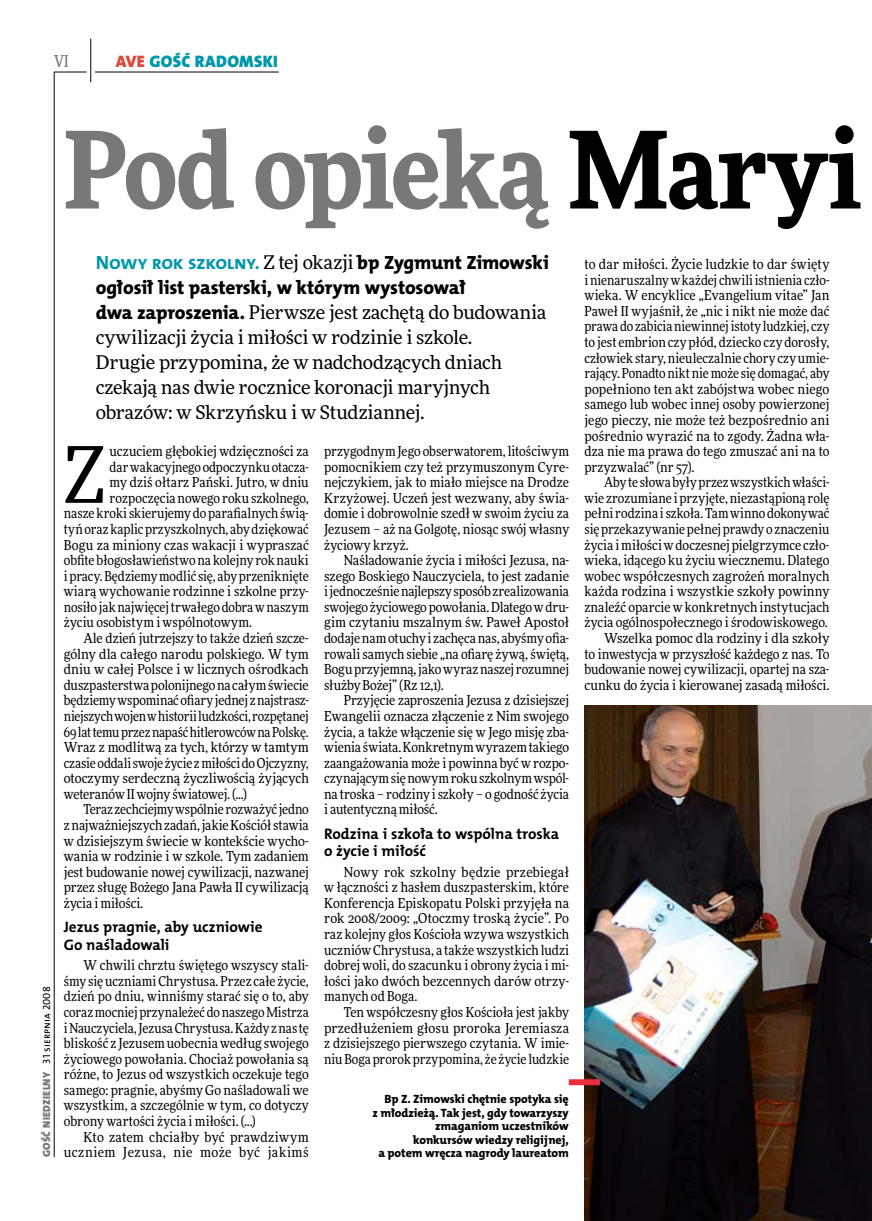
<style>
.page{position:relative;width:872px;height:1221px;background:#fff}
.page>*{position:absolute;margin:0;border:0;box-sizing:border-box;transform-origin:0 0}
.t1{font:900 106.5px "Freeday Narrow";letter-spacing:-.015em;color:#787779}
.t2{font:78.15px "Freeday Narrow News";color:#000}
.t3{font:19.35px/24.9px "The Mix HP8 Ex Bld";letter-spacing:-.015em;color:#000}
.t4{font:18.9px/24.9px "Freeday News";letter-spacing:-.01em;color:#000}
.t5{font:16.65px "The Mix HP9 Blk";letter-spacing:.02em;color:#0097aa}
.t6{font:500 16.5px "Freeday Narrow";color:#787779;scale:.9 1}
.t7{font:15.3px/17.7px "The Mix HP7 Bld";color:#000}
.t8{font:13.8px/15.6px "Freeday Narrow News";color:#000;text-align:justify}
.t9{font:13.8px/15.6px "Freeday Narrow News";letter-spacing:.025em;color:#000;text-align:right}
.t10{font:12px/13.5px "The Mix HP8 Ex Bld";letter-spacing:-.005em;color:#000;text-align:right}
.t11{font:10.5px "The Mix HP9 Blk";letter-spacing:.025em;color:#787779}
.s1{color:#dc4a39}
.s2{font-family:"The Mix HP5 Plain";color:#000}
.s3{color:#000}
.s4{font-family:"The Mix HP7 Bld";color:#0097aa}
.s5{font-family:"Freeday News";font-size:18.9px}
.s6{font-family:"The Mix HP8 Ex Bld";font-size:19.35px}
</style>
<div class="page">
<hr style="left:54px;top:72px;width:1px;height:1085px;background:#000">
<hr style="left:90px;top:39px;width:1px;height:43px;background:#000">
<hr style="left:54px;top:72px;width:33px;height:1px;background:#000">
<hr style="left:95px;top:72px;width:184px;height:1px;background:#000">
<img style="left:584px;top:705px;width:288px;height:515px">
<div style="left:569px;top:1079px;width:31px;height:6px;background:#e92f3f"></div>
<p class="t6" style="left:54px;top:50px;width:17px">VI</p>
<p class="t5" style="left:116px;top:50px;width:164px"><span class="s1">AVE</span> GOŚĆ RADOMSKI</p>
<p class="t11" style="left:40px;top:1156px;width:172px;rotate:-90deg">GOŚĆ NIEDZIELNY <span class="s2">31 sierpnia 2008</span></p>
<h1 class="t1" style="left:64px;top:100px;width:799px">Pod opieką <span class="s3">Maryi</span></h1>
<h3 class="t3" style="left:96px;top:250px;width:454px"><span class="s4">Nowy rok szkolny.</span> <span class="s5">Z tej okazji</span> bp Zygmunt Zimowski ogłosił list pasterski, w którym wystosował</h3>
<h3 class="t4" style="left:96px;top:299px;width:452px"><span class="s6">dwa zaproszenia.</span> Pierwsze jest zachętą do budowania cywilizacji życia i miłości w rodzinie i szkole.<br>Drugie przypomina, że w nadchodzących dniach czekają nas dwie rocznice koronacji maryjnych obrazów: w Skrzyńsku i w Studziannej.</h3>
<h2 class="t2" style="left:64px;top:427px;width:43px">Z</h2>
<p class="t8" style="left:110px;top:443px;width:201px">uczuciem głębokiej wdzięczności za</p>
<p class="t8" style="left:110px;top:459px;width:201px">dar wakacyjnego odpoczynku otacza-</p>
<p class="t8" style="left:110px;top:474px;width:201px">my dziś ołtarz Pański. Jutro, w dniu</p>
<p class="t8" style="left:110px;top:490px;width:201px">rozpoczęcia nowego roku szkolnego,</p>
<p class="t8" style="left:64px;top:505px;width:246px">nasze kroki skierujemy do parafialnych świą-</p>
<p class="t8" style="left:64px;top:521px;width:246px">tyń oraz kaplic przyszkolnych, aby dziękować</p>
<p class="t8" style="left:64px;top:536px;width:246px">Bogu za miniony czas wakacji i wypraszać</p>
<p class="t8" style="left:64px;top:552px;width:246px">obfite błogosławieństwo na kolejny rok nauki</p>
<p class="t8" style="left:64px;top:568px;width:246px">i pracy. Będziemy modlić się, aby przeniknięte</p>
<p class="t8" style="left:64px;top:583px;width:246px">wiarą wychowanie rodzinne i szkolne przy-</p>
<p class="t8" style="left:64px;top:599px;width:246px">nosiło jak najwięcej trwałego dobra wnaszym</p>
<p class="t8" style="left:64px;top:614px;width:190px">życiu osobistym i wspólnotowym.</p>
<p class="t8" style="left:83px;top:630px;width:227px">Ale dzień jutrzejszy to także dzień szcze-</p>
<p class="t8" style="left:64px;top:645px;width:246px">gólny dla całego narodu polskiego. W tym</p>
<p class="t8" style="left:64px;top:661px;width:246px">dniu w całej Polsce i w licznych ośrodkach</p>
<p class="t8" style="left:64px;top:677px;width:246px">duszpasterstwa polonijnego na całym świecie</p>
<p class="t8" style="left:64px;top:692px;width:246px">będziemy wspominać ofiary jednej znajstrasz-</p>
<p class="t8" style="left:64px;top:708px;width:246px">niejszych wojen whistorii ludzkości, rozpętanej</p>
<p class="t8" style="left:64px;top:723px;width:246px">69 lat temu przez napaść hitlerowców na Polskę.</p>
<p class="t8" style="left:64px;top:739px;width:246px">Wraz z modlitwą za tych, którzy w tamtym</p>
<p class="t8" style="left:64px;top:754px;width:246px">czasie oddali swoje życie zmiłości do Ojczyzny,</p>
<p class="t8" style="left:64px;top:770px;width:246px">otoczymy serdeczną życzliwością żyjących</p>
<p class="t8" style="left:64px;top:786px;width:185px">weteranów II wojny światowej. (...)</p>
<p class="t8" style="left:83px;top:801px;width:227px">Teraz zechciejmy wspólnie rozważyć jedno</p>
<p class="t8" style="left:64px;top:817px;width:246px">znajważniejszych zadań, jakie Kościół stawia</p>
<p class="t8" style="left:64px;top:832px;width:246px">w dzisiejszym świecie w kontekście wycho-</p>
<p class="t8" style="left:64px;top:848px;width:246px">wania w rodzinie i w szkole. Tym zadaniem</p>
<p class="t8" style="left:64px;top:863px;width:246px">jest budowanie nowej cywilizacji, nazwanej</p>
<p class="t8" style="left:64px;top:879px;width:246px">przez sługę Bożego Jana Pawła II cywilizacją</p>
<p class="t8" style="left:64px;top:895px;width:81px">życia i miłości.</p>
<p class="t7" style="left:64px;top:918px;width:200px">Jezus pragnie, aby uczniowie<br>Go naśladowali</p>
<p class="t8" style="left:64px;top:957px;width:246px;text-indent:20px">W chwili chrztu świętego wszyscy stali&shy;śmy się uczniami Chrystusa. Przez całe życie, dzień po dniu, winniśmy starać się o to, aby coraz mocniej przynależeć do naszego Mistrza iNauczyciela, Jezusa Chrystusa. Każdy znas tę bliskość z Jezusem uobecnia według swojego życiowego powołania. Chociaż powołania są różne, to Jezus od wszystkich oczekuje tego samego: pragnie, abyśmy Go naśladowali we wszystkim, a szczególnie w tym, co dotyczy obrony wartości życia i miłości. (...)</p>
<p class="t9" style="left:64px;top:1128px;width:246px">Kto zatem chciałby być prawdziwym uczniem Jezusa, nie może być jakimś</p>
<p class="t8" style="left:324px;top:443px;width:246px">przygodnym Jego obserwatorem, litościwym pomocnikiem czy też przymuszonym Cyre&shy;nejczykiem, jak to miało miejsce na Drodze Krzyżowej. Uczeń jest wezwany, aby świa&shy;domie i dobrowolnie szedł w swoim życiu za Jezusem – aż na Golgotę, niosąc swój własny życiowy krzyż.</p>
<p class="t8" style="left:324px;top:552px;width:246px;text-indent:20px">Naśladowanie życia i miłości Jezusa, na&shy;szego Boskiego Nauczyciela, to jest zadanie ijednocześnie najlepszy sposób zrealizowania swojego życiowego powołania. Dlatego wdru&shy;gim czytaniu mszalnym św. Paweł Apostoł dodaje nam otuchy i zachęca nas, abyśmy ofia&shy;rowali samych siebie „na ofiarę żywą, świętą, Bogu przyjemną, jako wyraz naszej rozumnej służby Bożej” (Rz 12,1).</p>
<p class="t8" style="left:324px;top:692px;width:246px;text-indent:20px">Przyjęcie zaproszenia Jezusa z dzisiejszej Ewangelii oznacza złączenie z Nim swojego życia, a także włączenie się w Jego misję zba&shy;wienia świata. Konkretnym wyrazem takiego zaangażowania może i powinna być w rozpo&shy;czynającym się nowym roku szkolnym wspól&shy;na troska – rodziny iszkoły – o godność życia i autentyczną miłość.</p>
<p class="t7" style="left:324px;top:824px;width:236px">Rodzina i szkoła to wspólna troska o życie i miłość</p>
<p class="t8" style="left:324px;top:863px;width:246px;text-indent:20px">Nowy rok szkolny będzie przebiegał w łączności z hasłem duszpasterskim, które Konferencja Episkopatu Polski przyjęła na rok 2008/2009: „Otoczmy troską życie”. Po raz kolejny głos Kościoła wzywa wszystkich uczniów Chrystusa, a także wszystkich ludzi dobrej woli, do szacunku i obrony życia i mi&shy;łości jako dwóch bezcennych darów otrzy&shy;manych od Boga.</p>
<p class="t8" style="left:324px;top:1004px;width:246px;text-indent:20px">Ten współczesny głos Kościoła jest jakby przedłużeniem głosu proroka Jeremiasza z dzisiejszego pierwszego czytania. W imie&shy;niu Boga prorok przypomina, że życie ludzkie</p>
<p class="t10" style="left:372px;top:1092px;width:198px">Bp Z. Zimowski chętnie spotyka się<br>z młodzieżą. Tak jest, gdy towarzyszy zmaganiom uczestników<br>konkursów wiedzy religijnej,<br>a potem wręcza nagrody laureatom</p>
<p class="t8" style="left:584px;top:256px;width:246px">to dar miłości. Życie ludzkie to dar święty inienaruszalny wkażdej chwili istnienia czło&shy;wieka. W encyklice „Evangelium vitae” Jan Paweł II wyjaśnił, że „nic i nikt nie może dać prawa do zabicia niewinnej istoty ludzkiej, czy to jest embrion czy płód, dziecko czy dorosły, człowiek stary, nieuleczalnie chory czy umie&shy;rający. Ponadto nikt nie może się domagać, aby popełniono ten akt zabójstwa wobec niego samego lub wobec innej osoby powierzonej jego pieczy, nie może też bezpośrednio ani pośrednio wyrazić na to zgody. Żadna wła&shy;dza nie ma prawa do tego zmuszać ani na to przyzwalać” (nr 57).</p>
<p class="t8" style="left:584px;top:474px;width:246px;text-align:right">Aby te słowa były przez wszystkich właści&shy;wie zrozumiane i przyjęte, niezastąpioną rolę pełni rodzina iszkoła. Tam winno dokonywać się przekazywanie pełnej prawdy o znaczeniu życia imiłości w doczesnej pielgrzymce czło&shy;wieka, idącego ku życiu wiecznemu. Dlatego wobec współczesnych zagrożeń moralnych każda rodzina i wszystkie szkoły powinny znaleźć oparcie w konkretnych instytucjach życia ogólnospołecznego i środowiskowego.<br>Wszelka pomoc dla rodziny i dla szkoły<br>to inwestycja w przyszłość każdego z nas. To budowanie nowej cywilizacji, opartej na sza&shy;cunku do życia i kierowanej zasadą miłości.</p>
</div>
